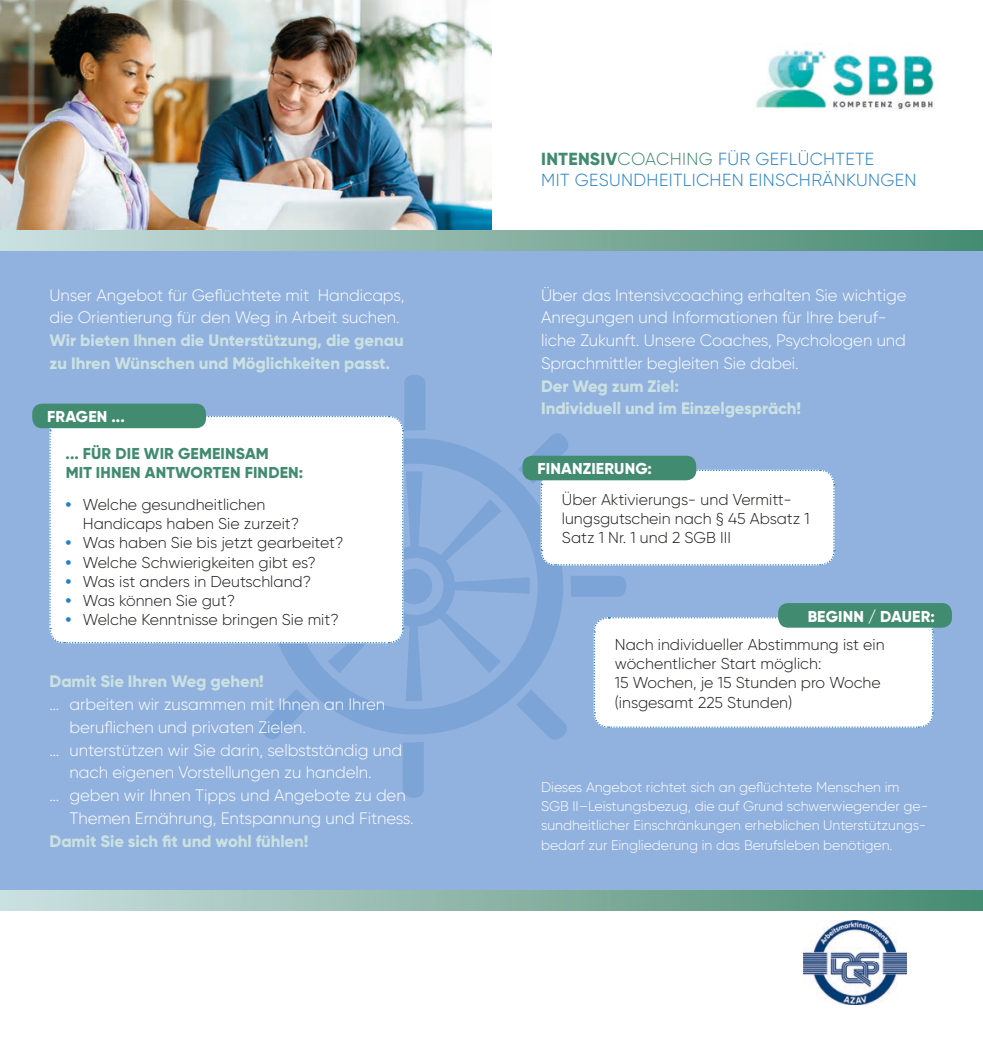
<style>
.page{position:relative;width:983px;height:1042px;background:#fff}
.page>*{position:absolute;margin:0;border:0;box-sizing:border-box;transform-origin:0 0}
.t1{font:300 17.5px/21px "Gilroy";letter-spacing:.02em;color:#2581c4}
.t2{font:300 16.62px/22.8px "Gilroy";letter-spacing:-.005em;color:#fff}
.t3{font:800 16.62px/22.8px "Gilroy";letter-spacing:-.005em;color:#cbe1e1}
.t4{font:300 15.75px/19.2px "Gilroy";color:#1d1d1b}
.t5{font:800 15.75px/19.2px "Gilroy";letter-spacing:.01em;color:#418b70}
.t6{font:800 15.75px "Gilroy";letter-spacing:.01em;color:#fff}
.t7{font:300 14px/19.2px "Gilroy";letter-spacing:-.005em;color:#fff}
.s1{font-weight:800;color:#2581c4}
.s2{font-weight:800;color:#418b70}
.s3{color:#418b70}
</style>
<div class="page">
<div style="left:0;top:240px;width:982px;height:660px;background:#91b1de"></div>
<img style="left:0;top:0;width:491px;height:230px">
<div style="left:266px;top:438px;width:297px;height:296px;border:25px solid #7ca4d7;border-radius:50%"></div>
<div style="left:374px;top:546px;width:81px;height:80px;border:12px solid #7ca4d7;border-radius:50%"></div>
<svg style="left:516px;top:689px;width:51px;height:51px"></svg>
<svg style="left:433px;top:606px;width:68px;height:67px"></svg>
<svg style="left:571px;top:576px;width:55px;height:21px"></svg>
<svg style="left:446px;top:577px;width:83px;height:17px"></svg>
<div style="left:396px;top:568px;width:36px;height:36px;background:#7ca4d7;border-radius:50%"></div>
<svg style="left:434px;top:500px;width:67px;height:67px"></svg>
<svg style="left:518px;top:433px;width:317px;height:133px"></svg>
<div style="left:522px;top:456px;width:174px;height:24px;background:#418b70;border-radius:10px"></div>
<div style="left:593px;top:617px;width:340px;height:111px;background:#fff"></div>
<div style="left:778px;top:603px;width:173px;height:25px;background:#418b70;border-radius:10px"></div>
<svg style="left:49px;top:375px;width:376px;height:423px"></svg>
<div style="left:32px;top:404px;width:174px;height:24px;background:#418b70;border-radius:10px"></div>
<img style="left:803px;top:920px;width:103px;height:85px">
<div style="left:0;top:230px;width:982px;height:20px;background:linear-gradient(to right,#cddfe0,#488a6f)"></div>
<img style="left:756px;top:43px;width:179px;height:68px">
<div style="left:0;top:890px;width:982px;height:20px;background:linear-gradient(to right,#cddfe0,#488a6f)"></div>
<p class="t2" style="left:50px;top:283px;width:356px">Unser Angebot für Geflüchtete mit Handicaps, die Orientierung für den Weg in Arbeit suchen.</p>
<p class="t3" style="left:50px;top:329px;width:355px">Wir bieten Ihnen die Unterstützung, die genau zu Ihren Wünschen und Möglichkeiten passt.</p>
<p class="t6" style="left:47px;top:407px;width:79px">FRAGEN ...</p>
<p class="t5" style="left:66px;top:444px;width:239px">... FÜR DIE WIR GEMEINSAM<br>MIT IHNEN ANTWORTEN FINDEN:</p>
<p class="t4" style="left:83px;top:494px;width:218px;text-indent:-17px"><span class="s1">•</span> Welche gesundheitlichen<br>Handicaps haben Sie zurzeit?</p>
<p class="t4" style="left:66px;top:533px;width:279px"><span class="s1">•</span> Was haben Sie bis jetzt gearbeitet?</p>
<p class="t4" style="left:66px;top:552px;width:251px"><span class="s1">•</span> Welche Schwierigkeiten gibt es?</p>
<p class="t4" style="left:66px;top:571px;width:247px"><span class="s1">•</span> Was ist anders in Deutschland?</p>
<p class="t4" style="left:66px;top:591px;width:171px"><span class="s1">•</span> Was können Sie gut?</p>
<p class="t4" style="left:66px;top:610px;width:274px"><span class="s1">•</span> Welche Kenntnisse bringen Sie mit?</p>
<p class="t3" style="left:50px;top:670px;width:216px">Damit Sie Ihren Weg gehen!</p>
<p class="t2" style="left:50px;top:693px;width:337px">… arbeiten wir zusammen mit Ihnen an Ihren</p>
<p class="t2" style="left:69px;top:715px;width:238px">beruflichen und privaten Zielen.</p>
<p class="t2" style="left:50px;top:738px;width:354px">… unterstützen wir Sie darin, selbstständig und</p>
<p class="t2" style="left:69px;top:761px;width:303px">nach eigenen Vorstellungen zu handeln.</p>
<p class="t2" style="left:50px;top:784px;width:357px">… geben wir Ihnen Tipps und Angebote zu den</p>
<p class="t2" style="left:69px;top:806px;width:346px">Themen Ernährung, Entspannung und Fitness.</p>
<p class="t3" style="left:50px;top:829px;width:260px">Damit Sie sich fit und wohl fühlen!</p>
<p class="t1" style="left:541px;top:148px;width:376px"><span class="s2">INTENSIV</span><span class="s3">COACHING</span> FÜR GEFLÜCHTETE<br>MIT GESUNDHEITLICHEN EINSCHRÄNKUNGEN</p>
<p class="t2" style="left:541px;top:283px;width:367px">Über das Intensivcoaching erhalten Sie wichtige Anregungen und Informationen für Ihre beruf&shy;liche Zukunft. Unsere Coaches, Psychologen und Sprachmittler begleiten Sie dabei.</p>
<p class="t3" style="left:541px;top:374px;width:261px">Der Weg zum Ziel:<br>Individuell und im Einzelgespräch!</p>
<p class="t6" style="left:537px;top:459px;width:116px">FINANZIERUNG:</p>
<p class="t4" style="left:561px;top:489px;width:249px">Über Aktivierungs- und Vermitt&shy;lungsgutschein nach § 45 Absatz 1<br>Satz 1 Nr. 1 und 2 SGB III</p>
<p class="t6" style="left:807px;top:606px;width:129px">BEGINN / DAUER:</p>
<p class="t4" style="left:614px;top:634px;width:271px">Nach individueller Abstimmung ist ein wöchentlicher Start möglich:<br>15 Wochen, je 15 Stunden pro Woche (insgesamt 225 Stunden)</p>
<p class="t7" style="left:541px;top:777px;width:388px">Dieses Angebot richtet sich an geflüchtete Menschen im SGB II–Leistungsbezug, die auf Grund schwer wiegender ge&shy;sundheitlicher Einschränkungen er heblichen Unterstützungs&shy;bedarf zur Eingliederung in das Berufsleben benötigen.</p>
</div>
